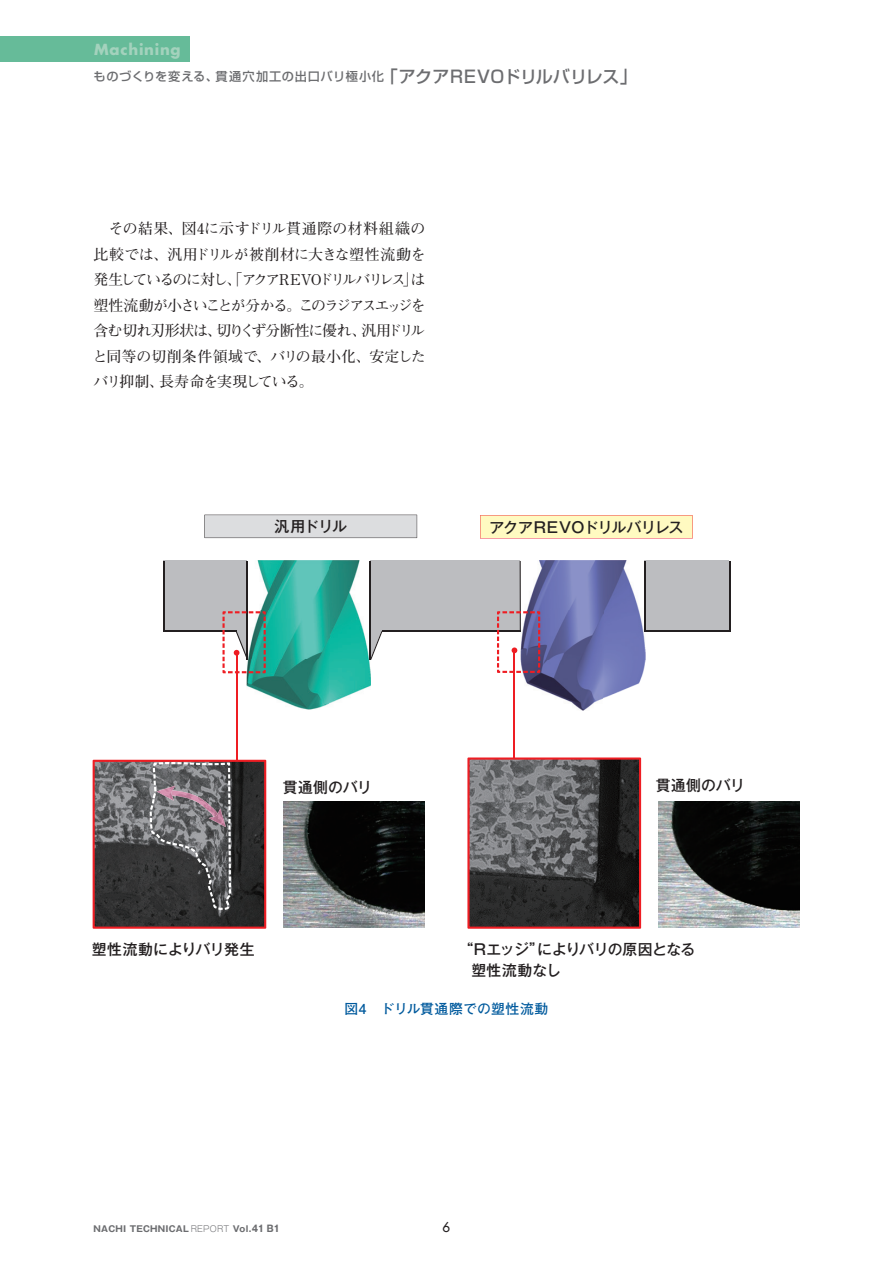
<style>
.page{position:relative;width:893px;height:1263px;background:#fff}
.page>*{position:absolute;margin:0;border:0;box-sizing:border-box;transform-origin:0 0}
.t1{font:700 14.85px/25.5px "Futo Min A101 Pro";letter-spacing:-.02em;color:#231f20;text-align:justify}
.t2{font:500 14.85px/21.3px "Gothic MB101 Pro";letter-spacing:-.015em;color:#231f20}
.t3{font:700 14.85px "Futura";letter-spacing:.05em;color:#a4d2bd}
.t4{font:700 13.8px "Futo Go B101 Pro";letter-spacing:.025em;color:#015a9d}
.t5{font:13.35px "Futura";color:#231f20}
.t6{font:500 12.15px "Shin Go Pro";letter-spacing:.05em;color:#6c6d70}
.t7{font:700 8.55px "Gothic MB101 Pro";letter-spacing:.03em;color:#6c6d70}
.s1{font-size:16.95px}
.s2{font-weight:300}
.s3{font-size:9.3px}
</style>
<div class="page">
<div style="left:0;top:36px;width:189px;height:26px;background:#6b9"></div>
<svg style="left:480px;top:515px;width:213px;height:24px;background:#fef1bc"></svg>
<svg style="left:205px;top:515px;width:212px;height:23px;background:#d7d8da"></svg>
<img style="left:523px;top:561px;width:122px;height:149px">
<img style="left:247px;top:561px;width:123px;height:148px">
<svg style="left:467px;top:757px;width:174px;height:172px;background:#52494b"></svg>
<div style="left:163px;top:561px;width:84px;height:71px;background:#bcbdc0"></div>
<hr style="left:164px;top:631px;width:73px;height:1px;background:#231f20">
<hr style="left:163px;top:561px;width:1px;height:71px;background:#231f20">
<hr style="left:247px;top:561px;width:1px;height:99px;background:#231f20">
<div style="left:370px;top:561px;width:150px;height:70px;background:#bcbdc0"></div>
<hr style="left:382px;top:631px;width:139px;height:1px;background:#231f20">
<hr style="left:369px;top:561px;width:1px;height:99px;background:#231f20">
<hr style="left:520px;top:561px;width:1px;height:70px;background:#231f20">
<svg style="left:370px;top:631px;width:12px;height:29px"></svg>
<svg style="left:93px;top:760px;width:173px;height:169px;background:#544b4d"></svg>
<hr style="left:236px;top:653px;width:1px;height:108px;background:#ee1d23">
<svg style="left:222px;top:611px;width:44px;height:62px"></svg>
<hr style="left:514px;top:650px;width:1px;height:108px;background:#ee1d23">
<svg style="left:497px;top:611px;width:43px;height:62px"></svg>
<div style="left:644px;top:561px;width:85px;height:70px;background:#bcbdc0"></div>
<hr style="left:729px;top:561px;width:1px;height:71px;background:#231f20">
<hr style="left:645px;top:631px;width:84px;height:1px;background:#231f20">
<hr style="left:644px;top:561px;width:1px;height:70px;background:#231f20">
<img style="left:171px;top:790px;width:47px;height:26px">
<img style="left:157px;top:786px;width:18px;height:15px">
<img style="left:209px;top:808px;width:17px;height:19px">
<img style="left:658px;top:802px;width:141px;height:126px">
<img style="left:284px;top:802px;width:141px;height:126px">
<p class="t3" style="left:94px;top:39px;width:88px">Machining</p>
<p class="t6" style="left:94px;top:67px;width:545px">ものづくりを変える、貫通穴加工の出口バリ極小化・<span class="s1">「アクアREVOドリルバリレス」</span></p>
<p class="t1" style="left:93px;top:214px;width:334px">　その結果、図4に示すドリル貫通際の材料組織の比較では、汎用ドリルが被削材に大きな塑性流動を発生しているのに対し、「アクアREVOドリルバリレス」は塑性流動が小さいことが分かる。このラジアスエッジを含む切れ刃形状は、切りくず分断性に優れ、汎用ドリルと同等の切削条件領域で、バリの最小化、安定したバリ抑制、長寿命を実現している。</p>
<p class="t2" style="left:275px;top:514px;width:74px">汎用ドリル</p>
<p class="t2" style="left:489px;top:514px;width:195px">アクアREVOドリルバリレス</p>
<p class="t2" style="left:283px;top:775px;width:91px">貫通側のバリ</p>
<p class="t2" style="left:656px;top:773px;width:91px">貫通側のバリ</p>
<p class="t2" style="left:92px;top:937px;width:164px">塑性流動によりバリ発生</p>
<p class="t2" style="left:471px;top:937px;width:226px;text-indent:-13px">“Rエッジ”によりバリの原因となる塑性流動なし</p>
<p class="t4" style="left:345px;top:998px;width:205px">図4　ドリル貫通際での塑性流動</p>
<p class="t7" style="left:94px;top:1222px;width:188px">NACHI TECHNICAL <span class="s2">REPORT</span> Vol.<span class="s3">41 B1</span></p>
<p class="t5" style="left:443px;top:1218px;width:9px">6</p>
</div>
